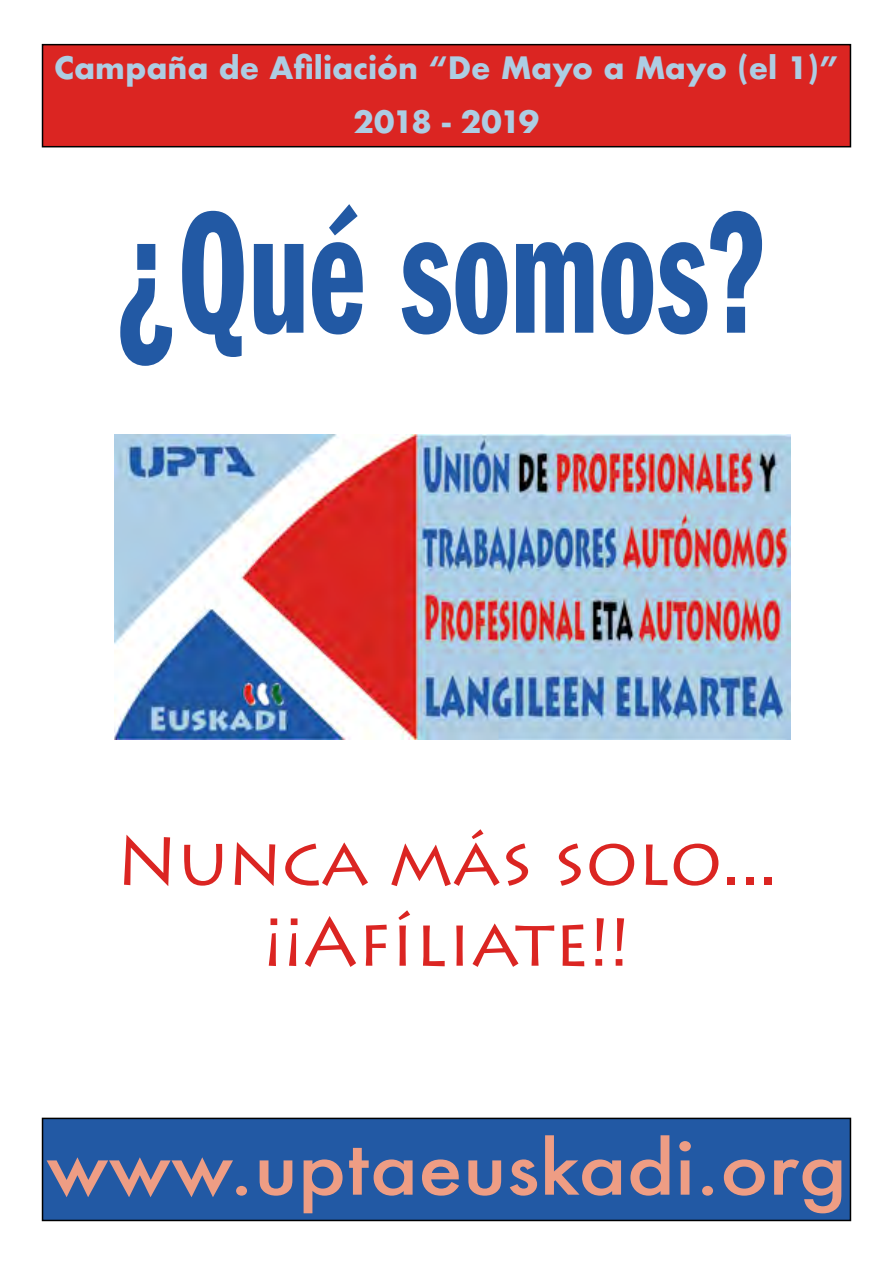
<style>
.page{position:relative;width:893px;height:1263px;background:#fff}
.page>*{position:absolute;margin:0;border:0;box-sizing:border-box;transform-origin:0 0}
.t1{font:180px "Franklin Gothic URW Com Dem";color:#2259a4;scale:.82 1}
.t2{font:500 72px "Futura";color:#ee9d84;scale:1.12 1}
.t3{font:67.5px/81px "Lithos Pro";color:#db2522;text-align:center}
.t4{font:700 30px/54px "Futura";color:#adcde3;text-align:center}
</style>
<div class="page">
<div style="left:43px;top:45px;width:807px;height:102px;background:#db2522"></div>
<div style="left:42px;top:44px;width:809px;height:103px;border:2px solid #000"></div>
<div style="left:43px;top:1118px;width:807px;height:102px;background:#2259a4"></div>
<div style="left:42px;top:1118px;width:809px;height:103px;border:2px solid #000"></div>
<img style="left:115px;top:435px;width:676px;height:305px">
<p class="t4" style="left:54px;top:40px;width:786px">Campaña de Afiliación “De Mayo a Mayo (el 1)”<br>2018 - 2019</p>
<h1 class="t1" style="left:115px;top:147px;width:797px">¿Qué somos?</h1>
<h3 class="t3" style="left:116px;top:822px;width:662px">Nunca más solo... ¡¡Afíliate!!</h3>
<h2 class="t2" style="left:46px;top:1118px;width:716px">www.uptaeuskadi.org</h2>
</div>
